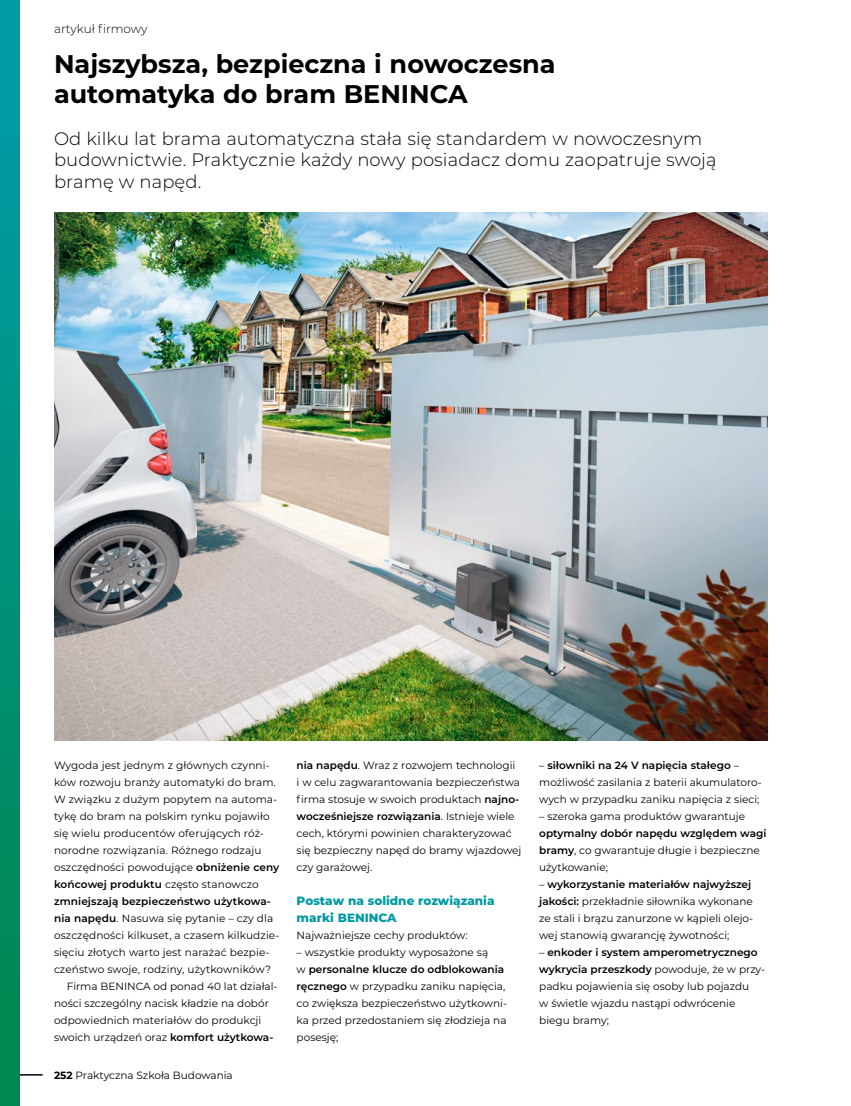
<style>
.page{position:relative;width:851px;height:1106px;background:#fff}
.page>*{position:absolute;margin:0;border:0;box-sizing:border-box;transform-origin:0 0}
.t1{font:700 25.5px/30.6px "Montserrat";color:#000}
.t2{font:300 18px/21.6px "Montserrat";letter-spacing:.005em;color:#000}
.t3{font:800 12px/17px "Montserrat";color:#009aa3}
.t4{font:300 12px "Montserrat";color:#000}
.t5{font:10.5px/17px "Montserrat";color:#000}
.t6{font:600 10.5px "Montserrat";letter-spacing:.01em;color:#000}
.s1{font-weight:600}
.s2{font-weight:400}
.s3{font-weight:700}
</style>
<div class="page">
<svg style="left:19px;top:1074px;width:24px;height:1px"></svg>
<div style="left:0;top:0;width:19px;height:1106px;background:linear-gradient(to bottom,#009cab,#00864c)"></div>
<img style="left:54px;top:212px;width:713px;height:528px">
<p class="t4" style="left:54px;top:20px;width:95px">artykuł firmowy</p>
<h1 class="t1" style="left:54px;top:47px;width:503px">Najszybsza, bezpieczna i nowoczesna automatyka do bram BENINCA</h1>
<h2 class="t2" style="left:54px;top:127px;width:664px">Od kilku lat brama automatyczna stała się standardem w nowoczesnym budownictwie. Praktycznie każdy nowy posiadacz domu zaopatruje swoją bramę w napęd.</h2>
<p class="t5" style="left:54px;top:756px;width:217px">Wygoda jest jednym z głównych czynni-</p>
<p class="t5" style="left:54px;top:773px;width:223px">ków rozwoju branży automatyki do bram.</p>
<p class="t5" style="left:54px;top:790px;width:225px">W związku z dużym popytem na automa-</p>
<p class="t5" style="left:54px;top:807px;width:217px">tykę do bram na polskim rynku pojawiło</p>
<p class="t5" style="left:54px;top:824px;width:211px">się wielu producentów oferujących róż-</p>
<p class="t5" style="left:54px;top:841px;width:209px">norodne rozwiązania. Różnego rodzaju</p>
<p class="t5" style="left:54px;top:858px;width:227px">oszczędności powodujące <span class="s1">obniżenie ceny</span></p>
<p class="t6" style="left:54px;top:876px;width:206px">końcowej produktu <span class="s2">często stanowczo</span></p>
<p class="t6" style="left:54px;top:893px;width:218px">zmniejszają bezpieczeństwo użytkowa-</p>
<p class="t5" style="left:54px;top:909px;width:221px"><span class="s1">nia napędu</span>. Nasuwa się pytanie – czy dla</p>
<p class="t5" style="left:54px;top:926px;width:227px">oszczędności kilkuset, a czasem kilkudzie-</p>
<p class="t5" style="left:54px;top:943px;width:217px">sięciu złotych warto jest narażać bezpie-</p>
<p class="t5" style="left:54px;top:960px;width:218px">czeństwo swoje, rodziny, użytkowników?</p>
<p class="t5" style="left:67px;top:977px;width:212px">Firma BENINCA od ponad 40 lat działal-</p>
<p class="t5" style="left:54px;top:994px;width:216px">ności szczególny nacisk kładzie na dobór</p>
<p class="t5" style="left:54px;top:1011px;width:209px">odpowiednich materiałów do produkcji</p>
<p class="t5" style="left:54px;top:1028px;width:221px">swoich urządzeń oraz <span class="s1">komfort użytkowa-</span></p>
<p class="t5" style="left:54px;top:1066px;width:180px"><span class="s3">252</span> Praktyczna Szkoła Budowania</p>
<p class="t5" style="left:296px;top:756px;width:226px"><span class="s1">nia napędu</span>. Wraz z rozwojem technologii<br>i w celu zagwarantowania bezpieczeństwa firma stosuje w swoich produktach <span class="s1">najno&shy;wocześniejsze rozwiązania</span>. Istnieje wiele cech, którymi powinien charakteryzować się bezpieczny napęd do bramy wjazdowej czy garażowej.</p>
<p class="t3" style="left:296px;top:891px;width:199px">Postaw na solidne rozwiązania marki BENINCA</p>
<p class="t5" style="left:296px;top:926px;width:172px">Najważniejsze cechy produktów:</p>
<p class="t5" style="left:296px;top:943px;width:212px">– wszystkie produkty wyposażone są<br>w <span class="s1">personalne klucze do odblokowania ręcznego</span> w przypadku zaniku napięcia, co zwiększa bezpieczeństwo użytkowni&shy;ka przed przedostaniem się złodzieja na posesję;</p>
<p class="t5" style="left:539px;top:756px;width:224px">– <span class="s1">siłowniki na 24 V napięcia stałego</span> – możliwość zasilania z baterii akumulatoro&shy;wych w przypadku zaniku napięcia z sieci;</p>
<p class="t5" style="left:539px;top:807px;width:207px">– szeroka gama produktów gwarantuje</p>
<p class="t5" style="left:539px;top:824px;width:229px"><span class="s1">optymalny dobór napędu względem wagi bramy</span>, co gwarantuje długie i bezpieczne użytkowanie;</p>
<p class="t5" style="left:539px;top:875px;width:215px">– <span class="s1">wykorzystanie materiałów najwyższej jakości:</span> przekładnie siłownika wykonane ze stali i brązu zanurzone w kąpieli olejo&shy;wej stanowią gwarancję żywotności;</p>
<p class="t5" style="left:539px;top:943px;width:227px">– <span class="s1">enkoder i system amperometrycznego wykrycia przeszkody</span> powoduje, że w przy&shy;padku pojawienia się osoby lub pojazdu<br>w świetle wjazdu nastąpi odwrócenie biegu bramy;</p>
</div>
